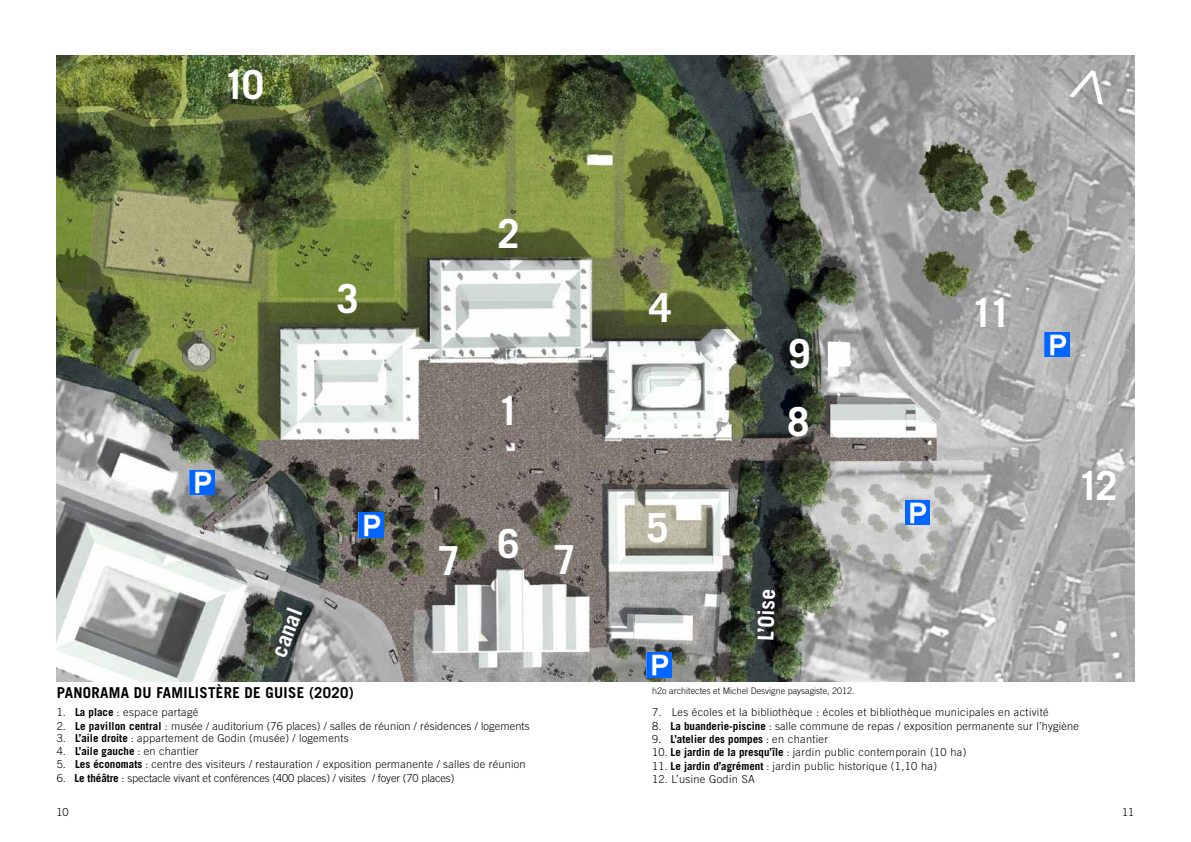
<style>
.page{position:relative;width:1191px;height:842px;background:#fff}
.page>*{position:absolute;margin:0;border:0;box-sizing:border-box;transform-origin:0 0}
.t1{font:700 40px "Trade Gothic LT Std";color:#fff}
.t2{font:700 22px "Trade Gothic LT Std";color:#fff}
.t3{font:700 15px "Trade Gothic LT Std";letter-spacing:.02em;color:#000}
.t4{font:300 11px "Trade Gothic LT Std";letter-spacing:.02em;color:#000}
.t5{font:300 11px "Trade Gothic LT Std";letter-spacing:-.01em;color:#000}
.t6{font:700 11px "Trade Gothic LT Std";color:#000}
.t7{font:300 9px "Trade Gothic LT Std";color:#000}
.s1{font-weight:700}
.s2{font-weight:300}
</style>
<div class="page">
<img style="left:57px;top:56px;width:1077px;height:625px">
<img style="left:189px;top:470px;width:25px;height:25px">
<img style="left:359px;top:513px;width:25px;height:24px">
<img style="left:646px;top:652px;width:25px;height:25px">
<img style="left:905px;top:500px;width:25px;height:25px">
<img style="left:1044px;top:332px;width:25px;height:25px">
<svg style="left:1069px;top:66px;width:41px;height:39px;background:#a6a6a6"></svg>
<h1 class="t1" style="left:223px;top:60px;width:42px">10</h1>
<h1 class="t1" style="left:336px;top:274px;width:24px">3</h1>
<h2 class="t2" style="left:265px;top:651px;width:52px;rotate:-69deg">canal</h2>
<h1 class="t1" style="left:497px;top:209px;width:24px">2</h1>
<h1 class="t1" style="left:497px;top:386px;width:24px">1</h1>
<h1 class="t1" style="left:497px;top:519px;width:24px">6</h1>
<h1 class="t1" style="left:438px;top:536px;width:24px">7</h1>
<h1 class="t1" style="left:553px;top:535px;width:24px">7</h1>
<h3 class="t3" style="left:57px;top:684px;width:299px">Panorama du Familistère de Guise (2020)</h3>
<p class="t4" style="left:57px;top:706px;width:143px">1. <span class="s1">La place</span> : espace partagé</p>
<p class="t4" style="left:57px;top:719px;width:474px">2. <span class="s1">Le pavillon central</span> : musée / auditorium (76 places) / salles de réunion / résidences / logements</p>
<p class="t4" style="left:57px;top:731px;width:293px">3. <span class="s1">L’aile droite</span> : appartement de Godin (musée) / logements</p>
<p class="t4" style="left:57px;top:744px;width:143px">4. <span class="s1">L’aile gauche</span> : en chantier</p>
<p class="t4" style="left:57px;top:758px;width:470px">5. <span class="s1">Les économats</span> : centre des visiteurs / restauration / exposition permanente / salles de réunion</p>
<p class="t5" style="left:57px;top:771px;width:399px">6. <span class="s1">Le théâtre</span> : spectacle vivant et conférences (400 places) / visites / foyer (70 places)</p>
<h1 class="t1" style="left:649px;top:283px;width:24px">4</h1>
<h1 class="t1" style="left:646px;top:503px;width:24px">5</h1>
<h1 class="t1" style="left:788px;top:329px;width:24px">9</h1>
<h1 class="t1" style="left:787px;top:397px;width:24px">8</h1>
<h2 class="t2" style="left:752px;top:640px;width:53px;rotate:-88deg">L’Oise</h2>
<p class="t7" style="left:652px;top:685px;width:204px">h2o architectes et Michel Desvigne paysagiste, 2012.</p>
<h1 class="t1" style="left:971px;top:289px;width:42px">11</h1>
<h1 class="t1" style="left:1077px;top:461px;width:42px">12</h1>
<p class="t4" style="left:652px;top:706px;width:398px">7. Les écoles et la bibliothèque : écoles et bibliothèque municipales en activité</p>
<p class="t4" style="left:652px;top:719px;width:428px">8. <span class="s1">La buanderie-piscine</span> : salle commune de repas / exposition permanente sur l’hygiène</p>
<p class="t6" style="left:652px;top:732px;width:177px"><span class="s2">9.</span> L’atelier des pompes <span class="s2">: en chantier</span></p>
<p class="t4" style="left:652px;top:746px;width:316px">10. <span class="s1">Le jardin de la presqu’île</span> : jardin public contemporain (10 ha)</p>
<p class="t4" style="left:652px;top:759px;width:286px">11. <span class="s1">Le jardin d’agrément</span> : jardin public historique (1,10 ha)</p>
<p class="t4" style="left:652px;top:773px;width:104px">12. L’usine Godin SA</p>
<p class="t4" style="left:56px;top:805px;width:14px">10</p>
<p class="t4" style="left:1122px;top:805px;width:14px">11</p>
</div>
